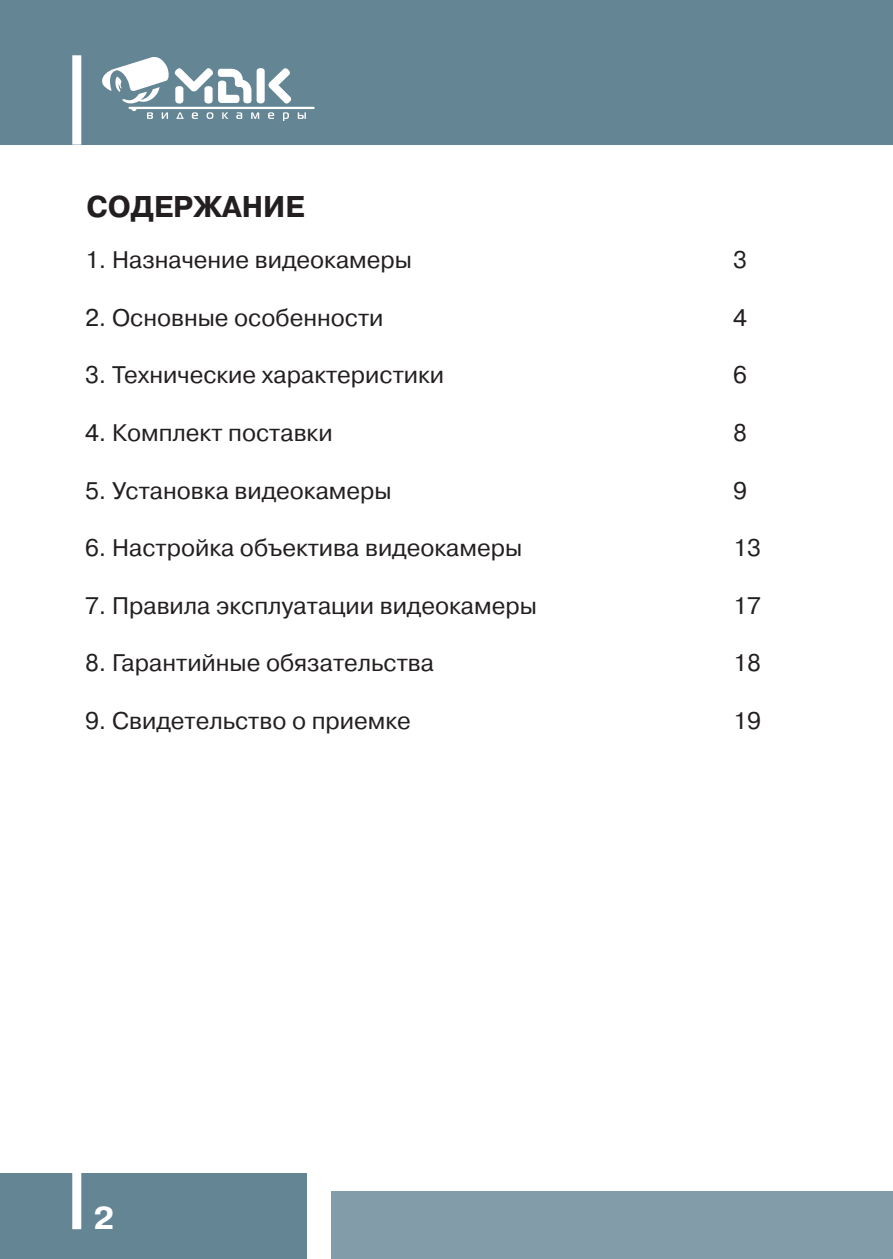
<style>
.page{position:relative;width:893px;height:1259px;background:#fff}
.page>*{position:absolute;margin:0;border:0;box-sizing:border-box;transform-origin:0 0}
.t1{font:700 30px "Pragmatica C";color:#231f20}
.t2{font:700 30px "Pragmatica";color:#fff}
.t3{font:24px "Pragmatica C";color:#231f20}
</style>
<div class="page">
<div style="left:0;top:1174px;width:306px;height:85px;background:#638594"></div>
<div style="left:72px;top:55px;width:9px;height:1174px;background:#fff"></div>
<div style="left:0;top:0;width:893px;height:145px;background:#638594"></div>
<div style="left:332px;top:1192px;width:561px;height:67px;background:#839ca9"></div>
<div style="left:72px;top:55px;width:9px;height:90px;background:#fff"></div>
<svg style="left:102px;top:57px;width:213px;height:64px"></svg>
<p class="t1" style="left:86px;top:190px;width:44px">Содер</p>
<p class="t1" style="left:193px;top:190px;width:91px">жание</p>
<p class="t3" style="left:85px;top:246px;width:328px">1. Назначение видеокамеры</p>
<p class="t3" style="left:733px;top:246px;width:15px">3</p>
<p class="t3" style="left:85px;top:304px;width:300px">2. Основные особенности</p>
<p class="t3" style="left:733px;top:304px;width:15px">4</p>
<p class="t3" style="left:85px;top:362px;width:361px">3. Технические характеристики</p>
<p class="t3" style="left:733px;top:362px;width:15px">6</p>
<p class="t3" style="left:85px;top:419px;width:249px">4. Комплект поставки</p>
<p class="t3" style="left:733px;top:419px;width:15px">8</p>
<p class="t3" style="left:85px;top:477px;width:308px">5. Установка видеокамеры</p>
<p class="t3" style="left:733px;top:477px;width:15px">9</p>
<p class="t3" style="left:85px;top:534px;width:439px">6. Настройка объектива видеокамеры</p>
<p class="t3" style="left:733px;top:534px;width:29px">13</p>
<p class="t3" style="left:85px;top:592px;width:453px">7. Правила эксплуатации видеокамеры</p>
<p class="t3" style="left:733px;top:592px;width:29px">17</p>
<p class="t3" style="left:85px;top:650px;width:351px">8. Гарантийные обязательства</p>
<p class="t3" style="left:733px;top:650px;width:29px">18</p>
<p class="t3" style="left:85px;top:707px;width:327px">9. Свидетельство о приемке</p>
<p class="t3" style="left:733px;top:707px;width:29px">19</p>
<p class="t2" style="left:94px;top:1201px;width:22px">2</p>
</div>
